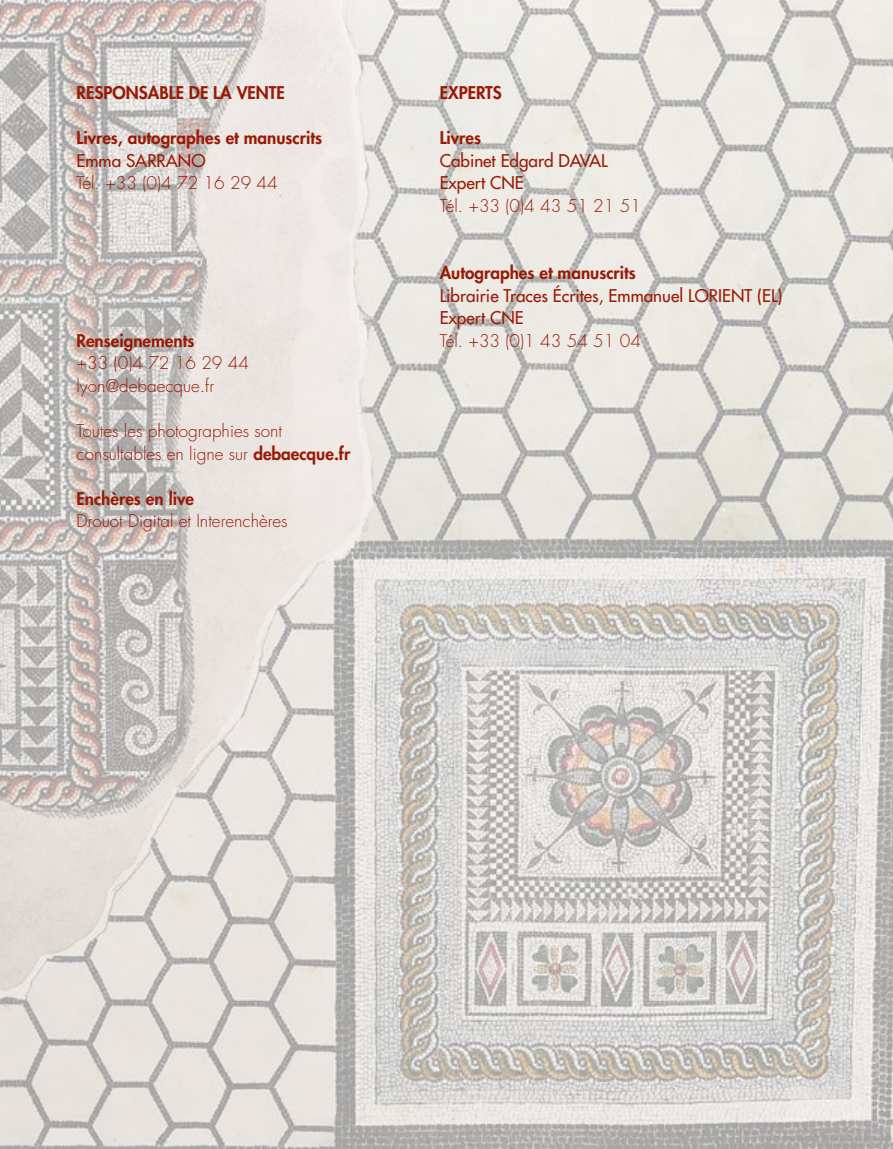
<style>
.page{position:relative;width:893px;height:1149px;background:#fff}
.page>*{position:absolute;margin:0;border:0;box-sizing:border-box;transform-origin:0 0}
.t1{font:300 17.1px/22.5px "Futura Std";color:#991a05}
.t2{font:800 17.1px "Futura Std";color:#991a05}
.t3{font:500 17.1px/22.5px "Futura Std";color:#991a05}
.s1{font-weight:800}
</style>
<div class="page">
<img style="left:0;top:0;width:893px;height:1148px">
<p class="t2" style="left:77px;top:82px;width:210px">RESPONSABLE DE LA VENTE</p>
<p class="t2" style="left:77px;top:127px;width:247px">Livres, autographes et manuscrits</p>
<p class="t3" style="left:77px;top:149px;width:130px">Emma SARRANO</p>
<p class="t1" style="left:77px;top:172px;width:203px">Tél. +33 (0)4 72 16 29 44</p>
<p class="t2" style="left:77px;top:330px;width:119px">Renseignements</p>
<p class="t1" style="left:77px;top:352px;width:174px">+33 (0)4 72 16 29 44 lyon@debaecque.fr</p>
<p class="t1" style="left:77px;top:420px;width:275px">Toutes les photographies sont consultables en ligne sur <span class="s1">debaecque.fr</span></p>
<p class="t2" style="left:77px;top:487px;width:119px">Enchères en live</p>
<p class="t1" style="left:77px;top:510px;width:213px">Drouot Digital et Interenchères</p>
<p class="t2" style="left:440px;top:82px;width:64px">EXPERTS</p>
<p class="t2" style="left:440px;top:127px;width:43px">Livres</p>
<p class="t3" style="left:440px;top:149px;width:170px">Cabinet Edgard DAVAL<br>Expert CNE</p>
<p class="t1" style="left:440px;top:195px;width:203px">Tél. +33 (0)4 43 51 21 51</p>
<p class="t2" style="left:440px;top:262px;width:198px">Autographes et manuscrits</p>
<p class="t3" style="left:440px;top:284px;width:344px">Librairie Traces Écrites, Emmanuel LORIENT (EL)<br>Expert CNE</p>
<p class="t1" style="left:440px;top:330px;width:203px">Tél. +33 (0)1 43 54 51 04</p>
</div>
